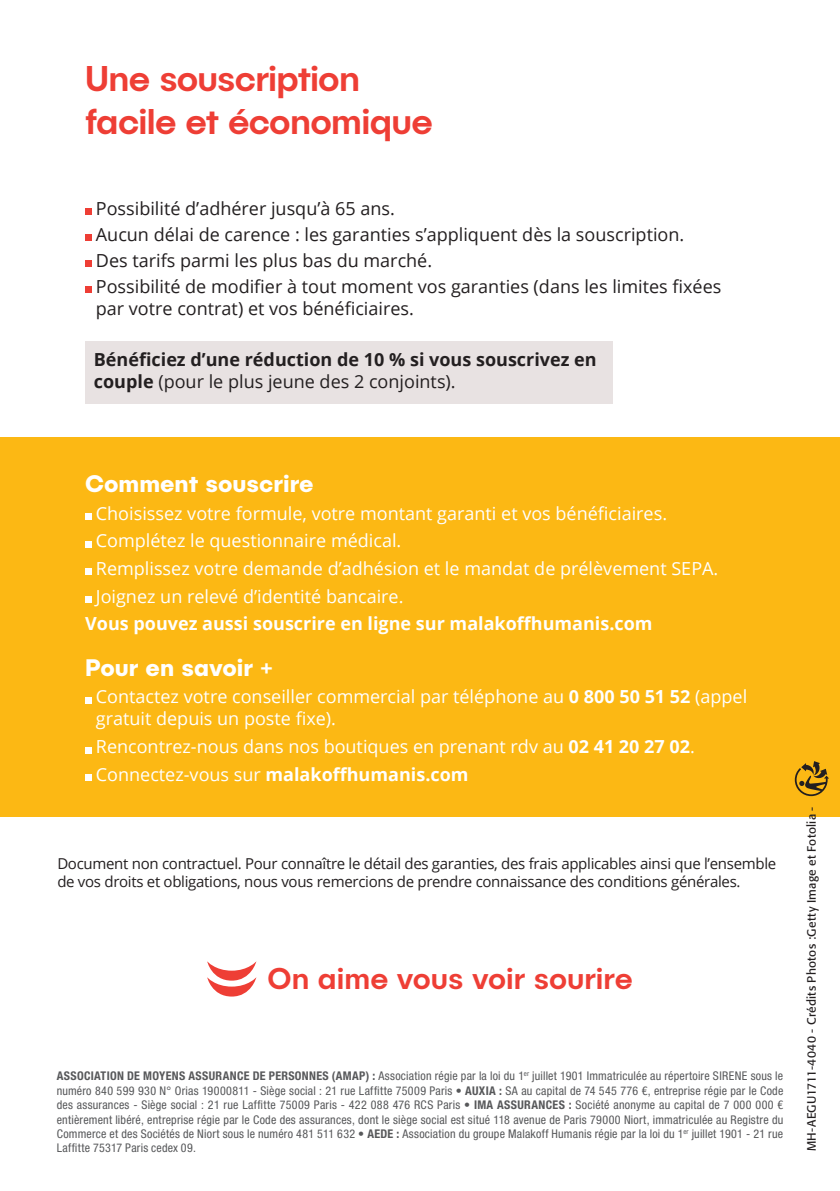
<style>
.page{position:relative;width:840px;height:1191px;background:#fff}
.page>*{position:absolute;margin:0;border:0;box-sizing:border-box;transform-origin:0 0}
.t1{font:500 36px/43.2px "Publica Sans";letter-spacing:-.02em;color:#ee3e35}
.t2{font:500 30.2px "Publica Sans";color:#ee3e35}
.t3{font:700 24px "Publica Sans";color:#fff}
.t4{font:18px/27.6px "Open Sans";color:#fff}
.t5{font:18px/26px "Open Sans";color:#231f20}
.t6{font:700 18px/22px "Open Sans";color:#231f20}
.t7{font:700 18px "Open Sans";color:#fff}
.t8{font:15px/18px "Open Sans";letter-spacing:-.02em;color:#231f20}
.t9{font:condensed 12px/14.4px "Helvetica Neue LT Std";letter-spacing:.02em;color:#57585a;text-align:justify}
.t10{font:12px "Formata Std";letter-spacing:.025em;color:#231f20}
.s1{font-weight:400}
.s2{font-weight:700}
</style>
<div class="page">
<div style="left:0;top:437px;width:839px;height:379px;background:#fcb814"></div>
<svg style="left:85px;top:209px;width:6px;height:6px"></svg>
<svg style="left:85px;top:235px;width:6px;height:6px"></svg>
<svg style="left:85px;top:261px;width:6px;height:6px"></svg>
<svg style="left:85px;top:287px;width:6px;height:6px"></svg>
<svg style="left:85px;top:513px;width:6px;height:6px"></svg>
<svg style="left:85px;top:541px;width:6px;height:6px"></svg>
<svg style="left:85px;top:569px;width:6px;height:6px"></svg>
<svg style="left:85px;top:596px;width:6px;height:6px"></svg>
<svg style="left:85px;top:697px;width:6px;height:6px"></svg>
<svg style="left:85px;top:747px;width:6px;height:6px"></svg>
<svg style="left:85px;top:774px;width:6px;height:6px"></svg>
<svg style="left:794px;top:761px;width:34px;height:35px"></svg>
<div style="left:85px;top:341px;width:527px;height:62px;background:#e8e2e2"></div>
<svg style="left:207px;top:961px;width:49px;height:35px"></svg>
<h1 class="t1" style="left:85px;top:56px;width:349px">Une souscription facile et économique</h1>
<h3 class="t5" style="left:96px;top:195px;width:626px">Possibilité d’adhérer jusqu’à 65 ans.<br>Aucun délai de carence : les garanties s’appliquent dès la souscription.<br>Des tarifs parmi les plus bas du marché.<br>Possibilité de modifier à tout moment vos garanties (dans les limites fixées</h3>
<h3 class="t5" style="left:96px;top:295px;width:319px">par votre contrat) et vos bénéficiaires.</h3>
<h3 class="t6" style="left:94px;top:347px;width:504px">Bénéficiez d’une réduction de 10 % si vous souscrivez en couple <span class="s1">(pour le plus jeune des 2 conjoints).</span></h3>
<h3 class="t3" style="left:85px;top:467px;width:230px">Comment souscrire</h3>
<h3 class="t4" style="left:96px;top:499px;width:623px">Choisissez votre formule, votre montant garanti et vos bénéficiaires.<br>Complétez le questionnaire médical.<br>Remplissez votre demande d’adhésion et le mandat de prélèvement SEPA.<br>Joignez un relevé d’identité bancaire.</h3>
<h3 class="t7" style="left:85px;top:611px;width:568px">Vous pouvez aussi souscrire en ligne sur malakoffhumanis.com</h3>
<h3 class="t3" style="left:85px;top:651px;width:189px">Pour en savoir +</h3>
<h3 class="t4" style="left:96px;top:685px;width:652px;line-height:22px">Contactez votre conseiller commercial par téléphone au <span class="s2">0 800 50 51 52</span> (appel gratuit depuis un poste fixe).</h3>
<h3 class="t4" style="left:96px;top:732px;width:600px">Rencontrez-nous dans nos boutiques en prenant rdv au <span class="s2">02 41 20 27 02</span>.<br>Connectez-vous sur <span class="s2">malakoffhumanis.com</span></h3>
<p class="t8" style="left:57px;top:854px;width:720px">Document non contractuel. Pour connaître le détail des garanties, des frais applicables ainsi que l’ensemble de vos droits et obligations, nous vous remercions de prendre connaissance des conditions générales.</p>
<h2 class="t2" style="left:267px;top:959px;width:366px">On aime vous voir sourire</h2>
<p class="t9" style="left:57px;top:1069px;width:727px"><span class="s2">ASSOCIATION DE MOYENS ASSURANCE DE PERSONNES (AMAP) :</span> Association régie par la loi du 1<sup>er</sup> juillet 1901 Immatriculée au répertoire SIRENE sous le numéro 840 599 930 N° Orias 19000811 - Siège social : 21 rue Laffitte 75009 Paris <span class="s2">• AUXIA :</span> SA au capital de 74 545 776 €, entreprise régie par le Code des assurances - Siège social : 21 rue Laffitte 75009 Paris - 422 088 476 RCS Paris <span class="s2">• IMA ASSURANCES :</span> Société anonyme au capital de 7 000 000 € entièrement libéré, entreprise régie par le Code des assurances, dont le siège social est situé 118 avenue de Paris 79000 Niort, immatriculée au Registre du Commerce et des Sociétés de Niort sous le numéro 481 511 632 <span class="s2">• AEDE :</span> Association du groupe Malakoff Humanis régie par la loi du 1<sup>er</sup> juillet 1901 - 21 rue Laffitte 75317 Paris cedex 09.</p>
<p class="t10" style="left:803px;top:1151px;width:346px;rotate:-90deg">MH-AEGU1711-4040 - Crédits Photos :Getty Image et Fotolia -</p>
</div>
